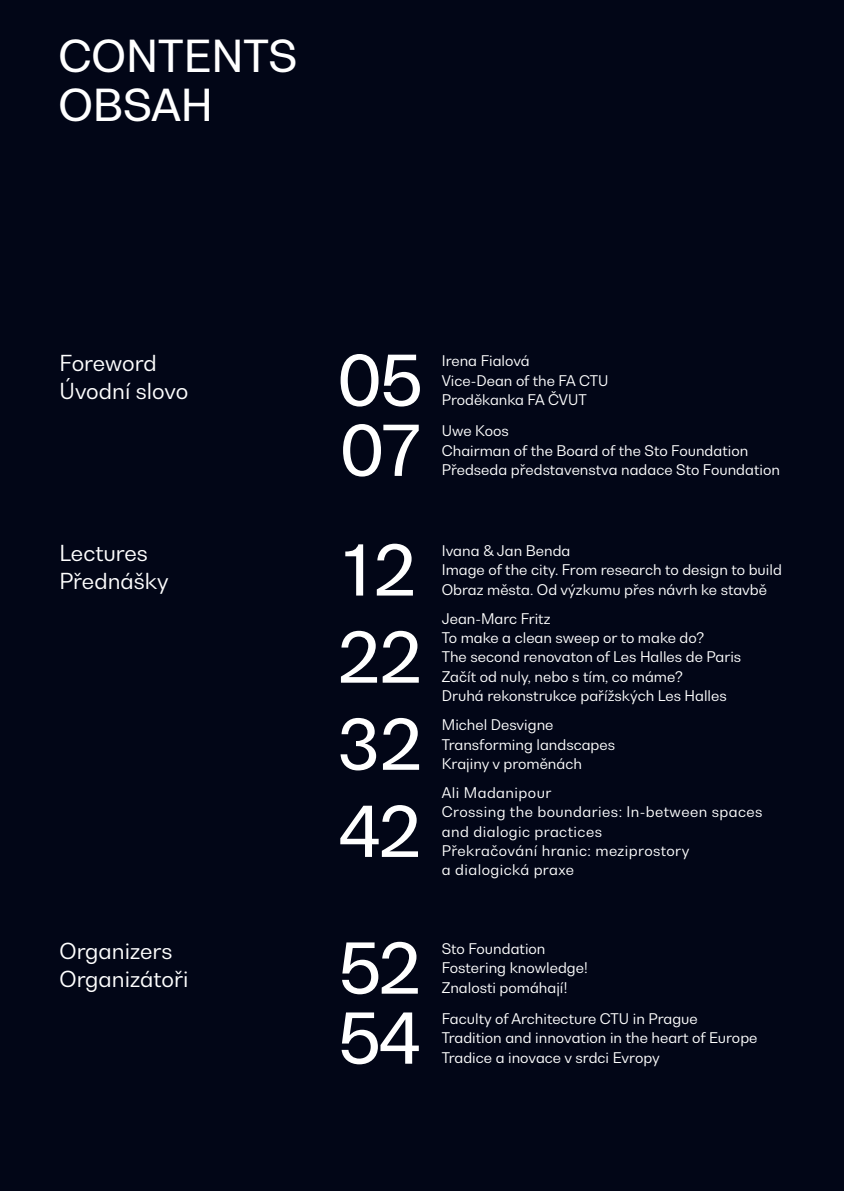
<style>
.page{position:relative;width:844px;height:1191px;background:#fff}
.page>*{position:absolute;margin:0;border:0;box-sizing:border-box;transform-origin:0 0}
.t1{font:500 66.5px "Bw Nista Geo";letter-spacing:-.02em;color:#fff}
.t2{font:500 42px/49px "Bw Nista Geo";color:#fff}
.t3{font:21px/28px "Bw Nista Geo";color:#fff}
.t4{font:14px/19.2px "Bw Nista Geo";color:#fff}
.t5{font:14px/19.2px "Bw Nista Geo";letter-spacing:.03em;color:#fff}
</style>
<div class="page">
<div style="left:0;top:0;width:843px;height:1191px;background:#020617"></div>
<h2 class="t2" style="left:58px;top:31px;width:240px">CONTENTS<br>OBSAH</h2>
<h3 class="t3" style="left:60px;top:349px;width:130px">Foreword<br>Úvodní slovo</h3>
<h1 class="t1" style="left:337px;top:336px;width:87px">05</h1>
<p class="t4" style="left:441px;top:351px;width:168px">Irena Fialová<br>Vice-Dean of the FA CTU<br>Proděkanka FA ČVUT</p>
<h1 class="t1" style="left:339px;top:406px;width:82px">07</h1>
<p class="t4" style="left:441px;top:421px;width:339px">Uwe Koos<br>Chairman of the Board of the Sto Foundation<br>Předseda představenstva nadace Sto Foundation</p>
<h3 class="t3" style="left:60px;top:539px;width:110px">Lectures<br>Přednášky</h3>
<h1 class="t1" style="left:344px;top:526px;width:73px">12</h1>
<p class="t4" style="left:441px;top:541px;width:341px">Ivana &amp; Jan Benda<br>Image of the city. From research to design to build<br>Obraz města. Od výzkumu přes návrh ke stavbě</p>
<h1 class="t1" style="left:338px;top:613px;width:85px">22</h1>
<p class="t4" style="left:441px;top:609px;width:301px">Jean-Marc Fritz<br>To make a clean sweep or to make do?<br>The second renovaton of Les Halles de Paris Začít od nuly, nebo s tím, co máme?<br>Druhá rekonstrukce pařížských Les Halles</p>
<h1 class="t1" style="left:337px;top:700px;width:85px">32</h1>
<p class="t4" style="left:441px;top:715px;width:175px">Michel Desvigne<br>Transforming landscapes<br>Krajiny v proměnách</p>
<h1 class="t1" style="left:339px;top:787px;width:83px">42</h1>
<p class="t5" style="left:441px;top:783px;width:322px">Ali Madanipour<br>Crossing the boundaries: In-between spaces and dialogic practices<br>Překračování hranic: meziprostory<br>a dialogická praxe</p>
<h3 class="t3" style="left:60px;top:936px;width:130px">Organizers<br>Organizátoři</h3>
<h1 class="t1" style="left:339px;top:923px;width:83px">52</h1>
<p class="t4" style="left:441px;top:939px;width:147px">Sto Foundation<br>Fostering knowledge!<br>Znalosti pomáhají!</p>
<h1 class="t1" style="left:338px;top:993px;width:84px">54</h1>
<p class="t4" style="left:441px;top:1009px;width:317px">Faculty of Architecture CTU in Prague<br>Tradition and innovation in the heart of Europe<br>Tradice a inovace v srdci Evropy</p>
</div>
